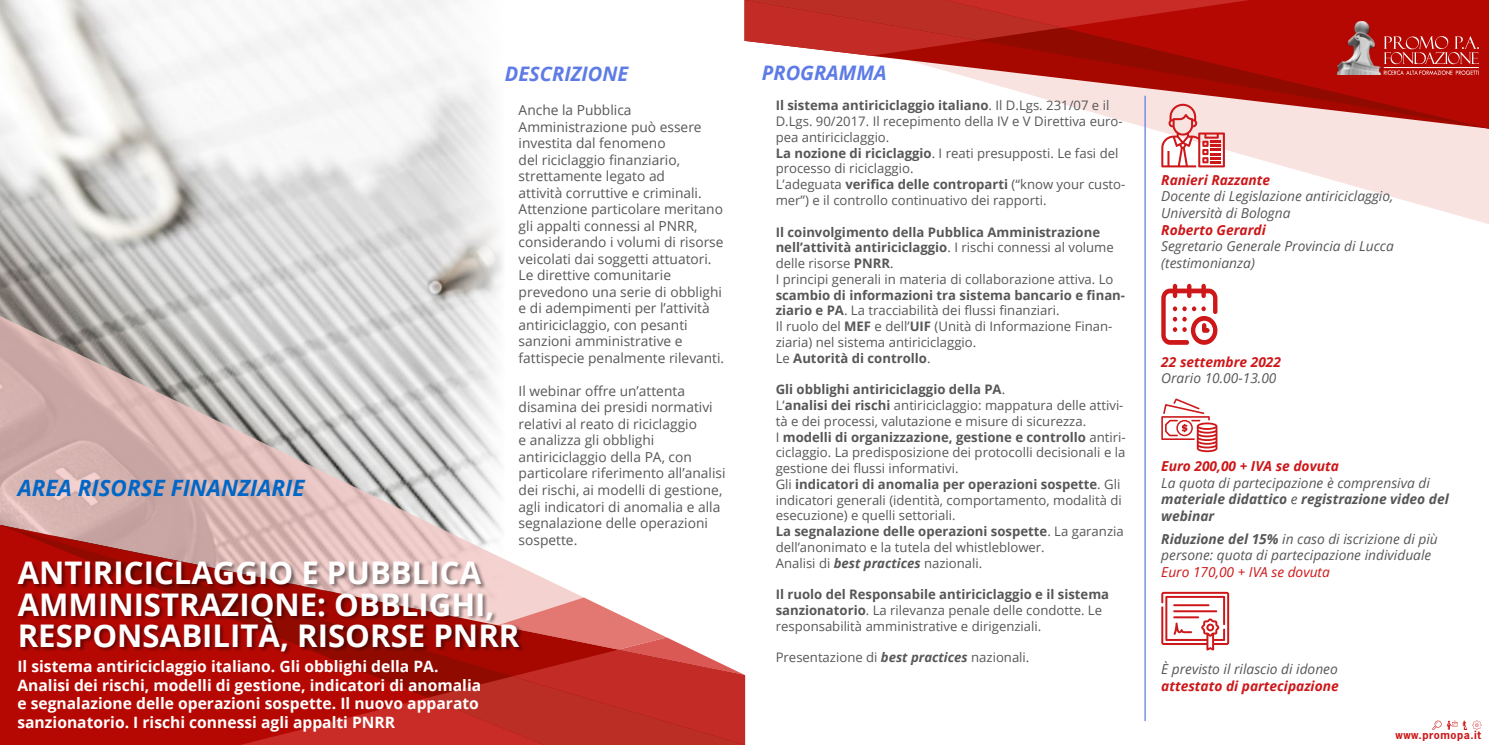
<style>
.page{position:relative;width:1489px;height:745px;background:#fff}
.page>*{position:absolute;margin:0;border:0;box-sizing:border-box;transform-origin:0 0}
.t1{font:700 31.12px/31.1px "Open Sans";color:#fff}
.t2{font:italic 700 22.5px "Open Sans";color:#0067c7}
.t3{font:italic 700 20px "Open Sans";color:#5e7be6}
.t4{font:700 15.62px/18.8px "Open Sans";color:#fff}
.t5{font:13.75px/16.5px "Open Sans";color:#575757}
.t6{font:italic 13.75px/16.5px "Open Sans";color:#575757}
.t7{font:italic 700 13.75px "Open Sans";color:#cd1719}
.t8{font:italic 700 13.75px/16.5px "Open Sans";color:#575757}
.t9{font:italic 13.75px "Open Sans";color:#cd1719}
.t10{font:13.12px/15.8px "Open Sans";color:#575757}
.t11{font:700 10.62px "News Gothic Std";letter-spacing:.05em;color:#cd1719}
.s1{font-weight:700}
.s2{font-weight:700;font-style:italic}
.s3{font-weight:400}
</style>
<div class="page">
<svg style="left:1145px;top:129px;width:343px;height:95px"></svg>
<svg style="left:873px;top:56px;width:72px;height:15px"></svg>
<svg style="left:945px;top:0;width:543px;height:129px;background:#c75854"></svg>
<svg style="left:744px;top:0;width:505px;height:56px;background:#b9251f"></svg>
<img style="left:0;top:0;width:503px;height:316px">
<hr style="left:1144px;top:96px;width:1px;height:624px;background:#5e7be6">
<svg style="left:0;top:316px;width:501px;height:208px;background:#cfbfbd"></svg>
<svg style="left:0;top:524px;width:544px;height:220px;background:#c5524e"></svg>
<svg style="left:240px;top:597px;width:505px;height:147px;background:#c4403b"></svg>
<img style="left:1336px;top:21px;width:46px;height:54px">
<svg style="left:1383px;top:36px;width:95px;height:28px;background:#c23531"></svg>
<svg style="left:1383px;top:70px;width:95px;height:5px"></svg>
<hr style="left:1383px;top:67px;width:95px;height:1px;background:#fff">
<svg style="left:1432px;top:720px;width:49px;height:9px"></svg>
<div style="left:18px;top:561px;width:507px;height:94px;background:#000;opacity:.45"></div>
<svg style="left:1161px;top:104px;width:63px;height:63px"></svg>
<svg style="left:1161px;top:591px;width:68px;height:59px"></svg>
<svg style="left:1161px;top:283px;width:56px;height:61px"></svg>
<svg style="left:1161px;top:398px;width:56px;height:54px"></svg>
<h2 class="t2" style="left:18px;top:472px;width:288px">AREA RISORSE FINANZIARIE</h2>
<h3 class="t3" style="left:505px;top:59px;width:125px">DESCRIZIONE</h3>
<p class="t5" style="left:518px;top:101px;width:207px">Anche la Pubblica<br>Amministrazione può essere investita dal fenomeno<br>del riciclaggio finanziario, strettamente legato ad<br>attività corruttive e criminali.<br>Attenzione particolare meritano gli appalti connessi al PNRR, considerando i volumi di risorse veicolati dai soggetti attuatori.<br>Le direttive comunitarie prevedono una serie di obblighi e di adempimenti per l’attività antiriciclaggio, con pesanti sanzioni amministrative e fattispecie penalmente rilevanti.</p>
<p class="t5" style="left:518px;top:382px;width:208px">Il webinar offre un’attenta disamina dei presidi normativi relativi al reato di riciclaggio<br>e analizza gli obblighi antiriciclaggio della PA, con particolare riferimento all’analisi dei rischi, ai modelli di gestione, agli indicatori di anomalia e alla segnalazione delle operazioni sospette.</p>
<h1 class="t1" style="left:18px;top:556px;width:503px">ANTIRICICLAGGIO E PUBBLICA<br>AMMINISTRAZIONE: OBBLIGHI,<br>RESPONSABILITÀ, RISORSE PNRR</h1>
<p class="t4" style="left:17px;top:656px;width:465px">Il sistema antiriciclaggio italiano. Gli obblighi della PA.<br>Analisi dei rischi, modelli di gestione, indicatori di anomalia e segnalazione delle operazioni sospette. Il nuovo apparato sanzionatorio. I rischi connessi agli appalti PNRR</p>
<h3 class="t3" style="left:762px;top:58px;width:126px">PROGRAMMA</h3>
<p class="t10" style="left:775px;top:97px;width:351px"><span class="s1">Il sistema antiriciclaggio italiano</span>. Il D.Lgs. 231/07 e il D.Lgs. 90/2017. Il recepimento della IV e V Direttiva euro&shy;pea antiriciclaggio.<br><span class="s1">La nozione di riciclaggio</span>. I reati presupposti. Le fasi del processo di riciclaggio.<br>L’adeguata <span class="s1">verifica delle controparti</span> (“know your custo&shy;mer”) e il controllo continuativo dei rapporti.</p>
<p class="t10" style="left:775px;top:223px;width:340px"><span class="s1">Il coinvolgimento della Pubblica Amministrazione nell’attività antiriciclaggio</span>. I rischi connessi al volume delle risorse <span class="s1">PNRR</span>.<br>I principi generali in materia di collaborazione attiva. Lo</p>
<p class="t10" style="left:775px;top:286px;width:351px"><span class="s1">scambio di informazioni tra sistema bancario e finan&shy;ziario e PA</span>. La tracciabilità dei flussi finanziari.<br>Il ruolo del <span class="s1">MEF</span> e dell’<span class="s1">UIF</span> (Unità di Informazione Finan&shy;ziaria) nel sistema antiriciclaggio.<br>Le <span class="s1">Autorità di controllo</span>.</p>
<p class="t10" style="left:775px;top:381px;width:351px"><span class="s1">Gli obblighi antiriciclaggio della PA</span>.<br>L’<span class="s1">analisi dei rischi</span> antiriciclaggio: mappatura delle attivi&shy;tà e dei processi, valutazione e misure di sicurezza.<br>I <span class="s1">modelli di organizzazione, gestione e controllo</span> antiri&shy;ciclaggio. La predisposizione dei protocolli decisionali e la gestione dei flussi informativi.<br>Gli <span class="s1">indicatori di anomalia per operazioni sospette</span>. Gli indicatori generali (identità, comportamento, modalità di esecuzione) e quelli settoriali.<br><span class="s1">La segnalazione delle operazioni sospette</span>. La garanzia dell’anonimato e la tutela del whistleblower.<br>Analisi di <span class="s2">best practices</span> nazionali.</p>
<p class="t10" style="left:775px;top:586px;width:335px"><span class="s1">Il ruolo del Responsabile antiriciclaggio e il sistema sanzionatorio</span>. La rilevanza penale delle condotte. Le responsabilità amministrative e dirigenziali.</p>
<p class="t10" style="left:775px;top:649px;width:255px">Presentazione di <span class="s2">best practices</span> nazionali.</p>
<p class="t7" style="left:1161px;top:170px;width:110px">Ranieri Razzante</p>
<p class="t6" style="left:1161px;top:188px;width:234px">Docente di Legislazione antiriciclaggio,<br>Università di Bologna</p>
<p class="t7" style="left:1161px;top:220px;width:106px">Roberto Gerardi</p>
<p class="t6" style="left:1161px;top:237px;width:234px">Segretario Generale Provincia di Lucca (testimonianza)</p>
<p class="t7" style="left:1161px;top:352px;width:121px">22 settembre 2022</p>
<p class="t6" style="left:1161px;top:369px;width:117px">Orario 10.00-13.00</p>
<p class="t7" style="left:1161px;top:456px;width:179px">Euro 200,00 + IVA se dovuta</p>
<p class="t8" style="left:1161px;top:474px;width:289px"><span class="s3">La quota di partecipazione è comprensiva di </span>materiale didattico <span class="s3">e</span> registrazione video del webinar</p>
<p class="t6" style="left:1161px;top:529px;width:278px"><span class="s1">Riduzione del 15%</span> in caso di iscrizione di più persone: quota di partecipazione individuale</p>
<p class="t9" style="left:1161px;top:561px;width:170px">Euro 170,00 + IVA se dovuta</p>
<p class="t6" style="left:1161px;top:660px;width:178px">È previsto il rilascio di idoneo</p>
<p class="t7" style="left:1161px;top:675px;width:179px">attestato di partecipazione</p>
<p class="t11" style="left:1395px;top:727px;width:87px">www.promopa.it</p>
</div>
